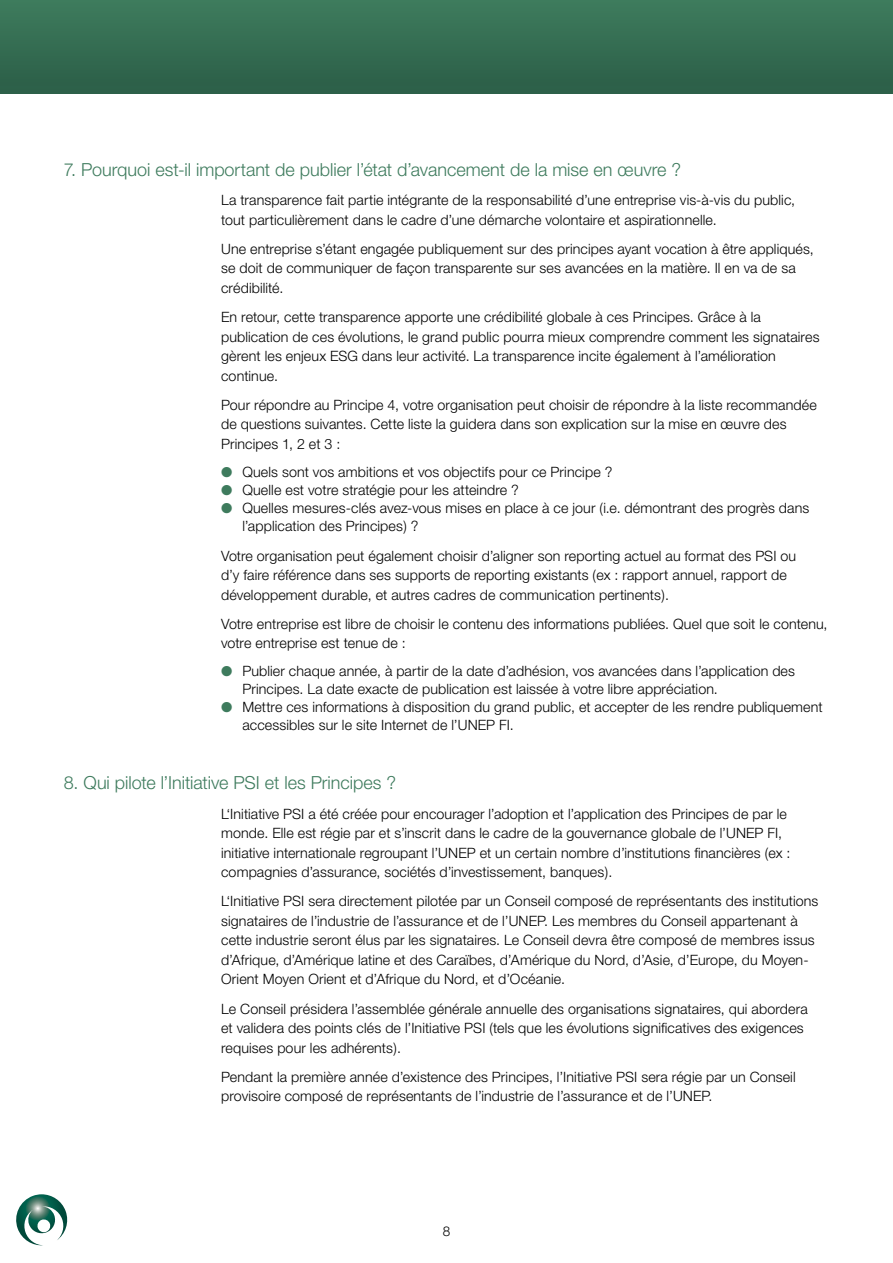
<style>
.page{position:relative;width:893px;height:1263px;background:#fff}
.page>*{position:absolute;margin:0;border:0;box-sizing:border-box;transform-origin:0 0}
.t1{font:300 18px "Helvetica Neue";color:#3e7b5d}
.t2{font:300 14.25px/19.5px "Helvetica Neue";letter-spacing:.01em;color:#000}
.t3{font:300 13.5px "Helvetica Neue";color:#000}
.s1{color:#3e7b5d}
</style>
<div class="page">
<div style="left:0;top:0;width:893px;height:94px;background:#2d6049"></div>
<svg style="left:16px;top:1194px;width:52px;height:52px"></svg>
<div style="left:0;top:0;width:893px;height:85px;background:linear-gradient(to right,#356e53,#356e53)"></div>
<p class="t1" style="left:64px;top:158px;width:619px">7. Pourquoi est-il important de publier l’état d’avancement de la mise en œuvre ?</p>
<p class="t2" style="left:221px;top:190px;width:575px">La transparence fait partie intégrante de la responsabilité d’une entreprise vis-à-vis du public, tout particulièrement dans le cadre d’une démarche volontaire et aspirationnelle.</p>
<p class="t2" style="left:221px;top:239px;width:594px">Une entreprise s’étant engagée publiquement sur des principes ayant vocation à être appliqués, se doit de communiquer de façon transparente sur ses avancées en la matière. Il en va de sa crédibilité.</p>
<p class="t2" style="left:221px;top:307px;width:600px">En retour, cette transparence apporte une crédibilité globale à ces Principes. Grâce à la publication de ces évolutions, le grand public pourra mieux comprendre comment les signataires gèrent les enjeux ESG dans leur activité. La transparence incite également à l’amélioration continue.</p>
<p class="t2" style="left:221px;top:395px;width:597px">Pour répondre au Principe 4, votre organisation peut choisir de répondre à la liste recommandée de questions suivantes. Cette liste la guidera dans son explication sur la mise en œuvre des<br>Principes 1, 2 et 3 :</p>
<p class="t2" style="left:221px;top:461px;width:393px"><span class="s1">●</span> Quels sont vos ambitions et vos objectifs pour ce Principe ?</p>
<p class="t2" style="left:221px;top:479px;width:299px"><span class="s1">●</span> Quelle est votre stratégie pour les atteindre ?</p>
<p class="t2" style="left:242px;top:498px;width:568px;line-height:18px;text-indent:-21px"><span class="s1">●</span> Quelles mesures-clés avez-vous mises en place à ce jour (i.e. démontrant des progrès dans l’application des Principes) ?</p>
<p class="t2" style="left:221px;top:545px;width:576px">Votre organisation peut également choisir d’aligner son reporting actuel au format des PSI ou d’y faire référence dans ses supports de reporting existants (ex : rapport annuel, rapport de développement durable, et autres cadres de communication pertinents).</p>
<p class="t2" style="left:221px;top:614px;width:608px">Votre entreprise est libre de choisir le contenu des informations publiées. Quel que soit le contenu, votre entreprise est tenue de :</p>
<p class="t2" style="left:242px;top:662px;width:554px;line-height:18px;text-indent:-21px"><span class="s1">●</span> Publier chaque année, à partir de la date d’adhésion, vos avancées dans l’application des<br>Principes. La date exacte de publication est laissée à votre libre appréciation.</p>
<p class="t2" style="left:242px;top:698px;width:582px;line-height:18px;text-indent:-21px"><span class="s1">●</span> Mettre ces informations à disposition du grand public, et accepter de les rendre publiquement accessibles sur le site Internet de l’UNEP FI.</p>
<p class="t1" style="left:64px;top:772px;width:334px">8. Qui pilote l’Initiative PSI et les Principes ?</p>
<p class="t2" style="left:221px;top:803px;width:571px">L‘Initiative PSI a été créée pour encourager l’adoption et l’application des Principes de par le monde. Elle est régie par et s’inscrit dans le cadre de la gouvernance globale de l’UNEP FI, initiative internationale regroupant l’UNEP et un certain nombre d’institutions financières (ex : compagnies d’assurance, sociétés d’investissement, banques).</p>
<p class="t2" style="left:221px;top:891px;width:599px">L‘Initiative PSI sera directement pilotée par un Conseil composé de représentants des institutions signataires de l’industrie de l’assurance et de l’UNEP. Les membres du Conseil appartenant à cette industrie seront élus par les signataires. Le Conseil devra être composé de membres issus d’Afrique, d’Amérique latine et des Caraïbes, d’Amérique du Nord, d’Asie, d’Europe, du Moyen-Orient Moyen Orient et d’Afrique du Nord, et d’Océanie.</p>
<p class="t2" style="left:221px;top:998px;width:588px">Le Conseil présidera l’assemblée générale annuelle des organisations signataires, qui abordera et validera des points clés de l’Initiative PSI (tels que les évolutions significatives des exigences requises pour les adhérents).</p>
<p class="t2" style="left:221px;top:1067px;width:576px">Pendant la première année d’existence des Principes, l’Initiative PSI sera régie par un Conseil provisoire composé de représentants de l’industrie de l’assurance et de l’UNEP.</p>
<p class="t3" style="left:443px;top:1223px;width:9px">8</p>
</div>
